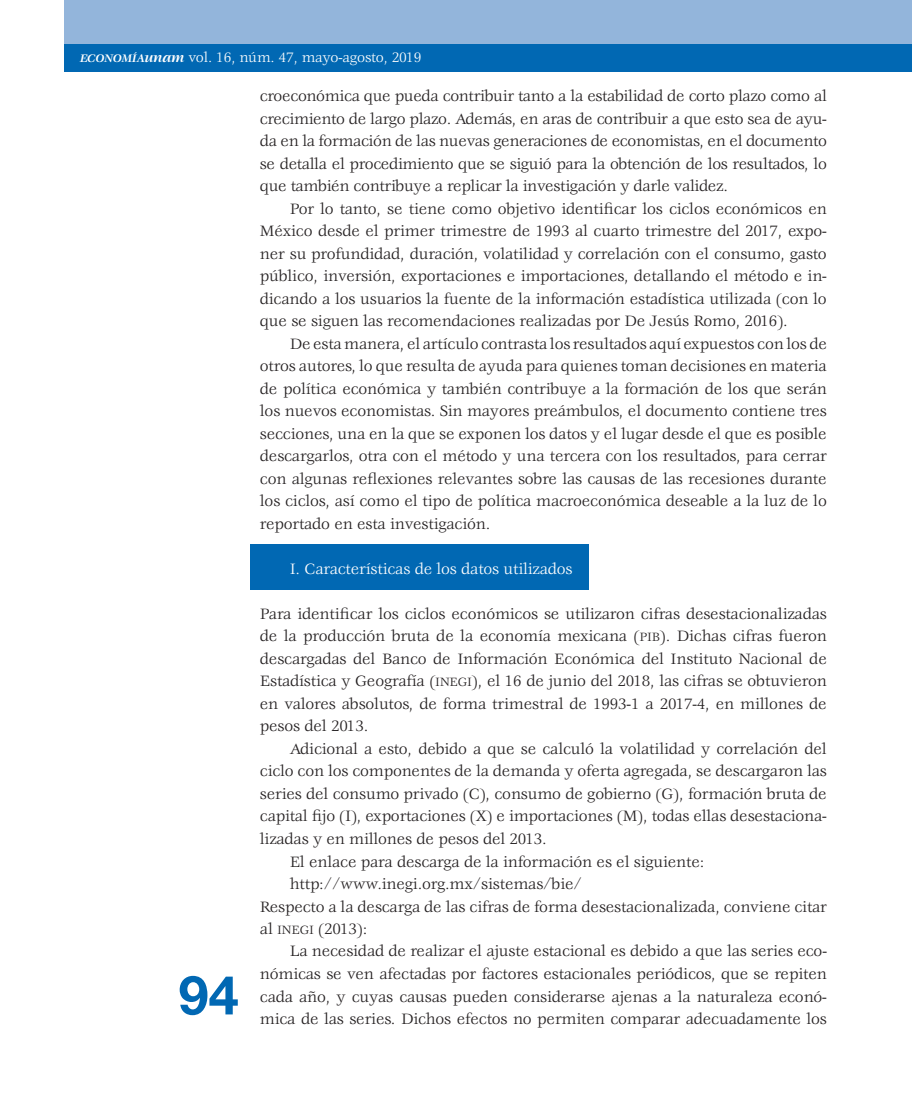
<style>
.page{position:relative;width:912px;height:1106px;background:#fff}
.page>*{position:absolute;margin:0;border:0;box-sizing:border-box;transform-origin:0 0}
.t1{font:700 54px "Helvetica Neue LT Std";color:#0168b3}
.t2{font:16.5px/22.5px "Veljovic";letter-spacing:-.01em;color:#231f20;text-align:justify}
.t3{font:16.5px "Veljovic";letter-spacing:-.01em;color:#fff}
.t4{font:15px "Veljovic";letter-spacing:-.01em;color:#fff}
.s1{font-family:"Veljovic Bold Italic SC800";font-size:12px}
.s2{font-weight:700;font-style:italic}
.s3{font-family:"Veljovic Book SC800";font-size:13.2px}
</style>
<div class="page">
<div style="left:64px;top:0;width:847px;height:49px;background:#93b5db"></div>
<div style="left:64px;top:44px;width:847px;height:27px;background:#0168b3"></div>
<div style="left:250px;top:543px;width:338px;height:46px;background:#0168b3"></div>
<p class="t4" style="left:80px;top:49px;width:343px"><span class="s1">ECONOMÍA</span><span class="s2">unam</span> vol. 16, núm. 47, mayo-agosto, 2019</p>
<p class="t2" style="left:260px;top:85px;width:568px">croeconómica que pueda contribuir tanto a la estabilidad de corto plazo como al crecimiento de largo plazo. Además, en aras de contribuir a que esto sea de ayu&shy;da en la formación de las nuevas generaciones de economistas, en el documento se detalla el procedimiento que se siguió para la obtención de los resultados, lo que también contribuye a replicar la investigación y darle validez.</p>
<p class="t2" style="left:260px;top:198px;width:568px;text-indent:30px">Por lo tanto, se tiene como objetivo identificar los ciclos económicos en México desde el primer trimestre de 1993 al cuarto trimestre del 2017, expo&shy;ner su profundidad, duración, volatilidad y correlación con el consumo, gasto público, inversión, exportaciones e importaciones, detallando el método e in&shy;dicando a los usuarios la fuente de la información estadística utilizada (con lo que se siguen las recomendaciones realizadas por De Jesús Romo, 2016).</p>
<p class="t2" style="left:260px;top:333px;width:568px;text-indent:30px">De esta manera, el artículo contrasta los resultados aquí expuestos con los de otros autores, lo que resulta de ayuda para quienes toman decisiones en materia de política económica y también contribuye a la formación de los que serán los nuevos economistas. Sin mayores preámbulos, el documento contiene tres secciones, una en la que se exponen los datos y el lugar desde el que es posible descargarlos, otra con el método y una tercera con los resultados, para cerrar con algunas reflexiones relevantes sobre las causas de las recesiones durante los ciclos, así como el tipo de política macroeconómica deseable a la luz de lo reportado en esta investigación.</p>
<p class="t3" style="left:289px;top:560px;width:284px">I. Características de los datos utilizados</p>
<p class="t2" style="left:260px;top:603px;width:568px">Para identificar los ciclos económicos se utilizaron cifras desestacionalizadas de la producción bruta de la economía mexicana (<span class="s3">PIB</span>). Dichas cifras fueron descargadas del Banco de Información Económica del Instituto Nacional de Estadística y Geografía (<span class="s3">INEGI</span>), el 16 de junio del 2018, las cifras se obtuvieron en valores absolutos, de forma trimestral de 1993-1 a 2017-4, en millones de pesos del 2013.</p>
<p class="t2" style="left:289px;top:738px;width:538px">Adicional a esto, debido a que se calculó la volatilidad y correlación del</p>
<p class="t2" style="left:260px;top:760px;width:568px">ciclo con los componentes de la demanda y oferta agregada, se descargaron las</p>
<p class="t2" style="left:260px;top:783px;width:568px">series del consumo privado (C), consumo de gobierno (G), formación bruta de</p>
<p class="t2" style="left:260px;top:806px;width:568px">capital fijo (I), exportaciones (X) e importaciones (M), todas ellas desestaciona-</p>
<p class="t2" style="left:260px;top:828px;width:288px">lizadas y en millones de pesos del 2013.</p>
<p class="t2" style="left:289px;top:851px;width:416px">El enlace para descarga de la información es el siguiente:</p>
<p class="t2" style="left:289px;top:873px;width:294px">http://www.inegi.org.mx/sistemas/bie/</p>
<p class="t2" style="left:260px;top:896px;width:568px">Respecto a la descarga de las cifras de forma desestacionalizada, conviene citar</p>
<p class="t2" style="left:260px;top:918px;width:109px">al <span class="s3">INEGI</span> (2013):</p>
<p class="t2" style="left:289px;top:940px;width:538px">La necesidad de realizar el ajuste estacional es debido a que las series eco-</p>
<p class="t2" style="left:260px;top:963px;width:568px">nómicas se ven afectadas por factores estacionales periódicos, que se repiten</p>
<p class="t2" style="left:260px;top:985px;width:568px">cada año, y cuyas causas pueden considerarse ajenas a la naturaleza econó-</p>
<p class="t2" style="left:260px;top:1008px;width:568px">mica de las series. Dichos efectos no permiten comparar adecuadamente los</p>
<h1 class="t1" style="left:178px;top:961px;width:62px">94</h1>
</div>
